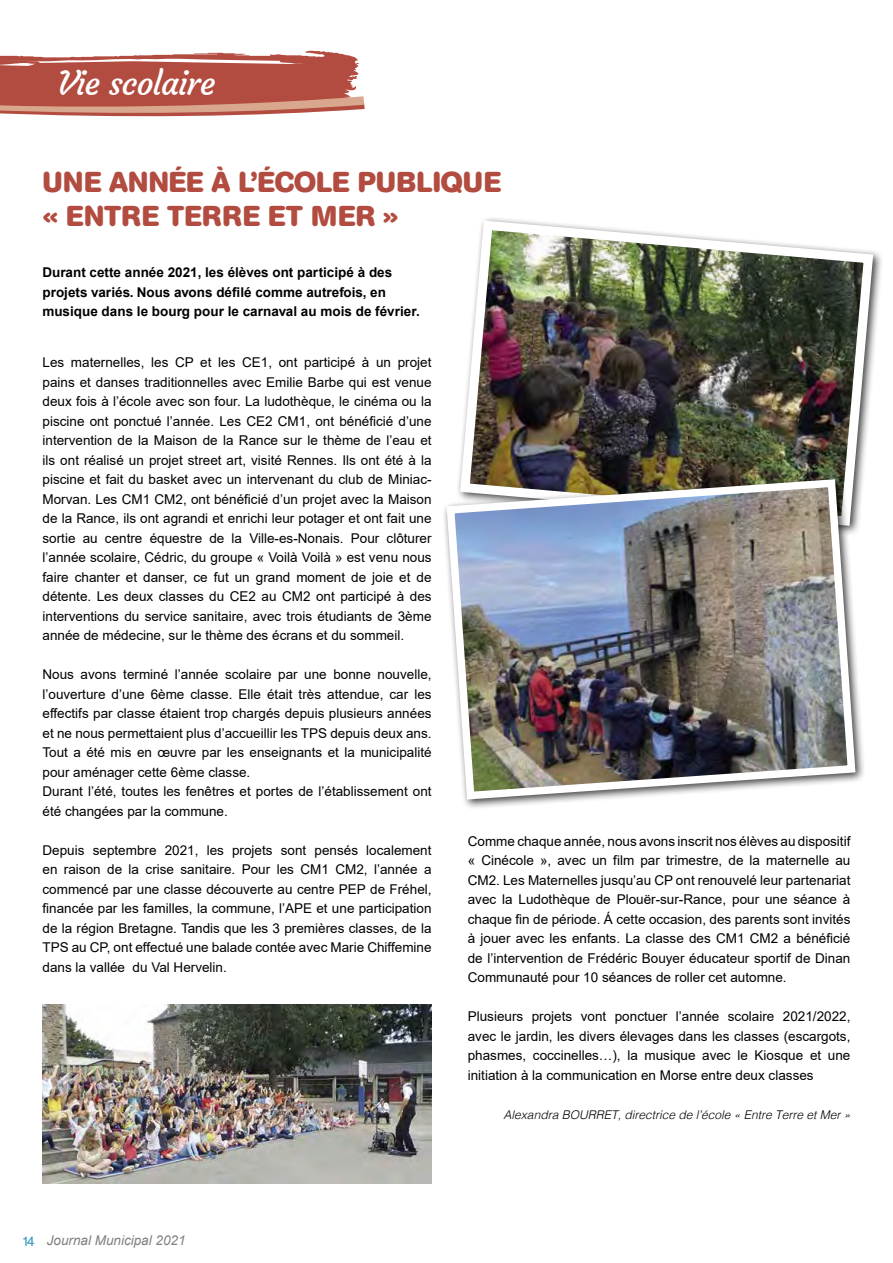
<style>
.page{position:relative;width:893px;height:1263px;background:#fff}
.page>*{position:absolute;margin:0;border:0;box-sizing:border-box;transform-origin:0 0}
.t1{font:33px "Courgette";letter-spacing:-.025em;color:#fff}
.t2{font:700 28.5px/34.2px "AG Book Rounded";letter-spacing:.005em;color:#b34c40}
.t3{font:13.5px/19.5px "Arial";color:#000;text-align:justify}
.t4{font:700 13.5px/19.5px "Arial";color:#000}
.t5{font:italic 13.5px "Arial";color:#808080}
.t6{font:italic 300 12px "Helvetica";color:#000}
.s1{font-family:"Helvetica Light Oblique 2";font-weight:400;font-style:normal}
.s2{font-family:"AG Book Rounded";font-style:normal;color:#3896c0}
</style>
<div class="page">
<img style="left:459px;top:218px;width:419px;height:256px">
<img style="left:43px;top:1005px;width:389px;height:178px">
<div style="left:442px;top:474px;width:424px;height:336px;background:#000;opacity:.75"></div>
<img style="left:443px;top:475px;width:416px;height:328px">
<svg style="left:0;top:50px;width:365px;height:67px;background:#c37367"></svg>
<h1 class="t1" style="left:57px;top:63px;width:159px">Vie scolaire</h1>
<h2 class="t2" style="left:43px;top:166px;width:460px">UNE ANNÉE À L’ÉCOLE PUBLIQUE « ENTRE TERRE ET MER »</h2>
<p class="t4" style="left:43px;top:263px;width:379px">Durant cette année 2021, les élèves ont participé à des projets variés. Nous avons défilé comme autrefois, en musique dans le bourg pour le carnaval au mois de février.</p>
<p class="t3" style="left:43px;top:353px;width:391px">Les maternelles, les CP et les CE1, ont participé à un projet pains et danses traditionnelles avec Emilie Barbe qui est venue deux fois à l’école avec son four. La ludothèque, le cinéma ou la piscine ont ponctué l’année. Les CE2 CM1, ont bénéficié d’une intervention de la Maison de la Rance sur le thème de l’eau et ils ont réalisé un projet street art, visité Rennes. Ils ont été à la piscine et fait du basket avec un intervenant du club de Miniac-Morvan. Les CM1 CM2, ont bénéficié d’un projet avec la Maison de la Rance, ils ont agrandi et enrichi leur potager et ont fait une sortie au centre équestre de la Ville-es-Nonais. Pour clôturer l’année scolaire, Cédric, du groupe « Voilà Voilà » est venu nous faire chanter et danser, ce fut un grand moment de joie et de détente. Les deux classes du CE2 au CM2 ont participé à des interventions du service sanitaire, avec trois étudiants de 3ème année de médecine, sur le thème des écrans et du sommeil.</p>
<p class="t3" style="left:43px;top:665px;width:391px;text-align:left">Nous avons terminé l’année scolaire par une bonne nouvelle, l’ouverture d’une 6ème classe. Elle était très attendue, car les effectifs par classe étaient trop chargés depuis plusieurs années et ne nous permettaient plus d’accueillir les TPS depuis deux ans.<br>Tout a été mis en œuvre par les enseignants et la municipalité pour aménager cette 6ème classe.<br>Durant l’été, toutes les fenêtres et portes de l’établissement ont été changées par la commune.</p>
<p class="t3" style="left:43px;top:840px;width:391px">Depuis septembre 2021, les projets sont pensés localement en raison de la crise sanitaire. Pour les CM1 CM2, l’année a commencé par une classe découverte au centre PEP de Fréhel, financée par les familles, la commune, l’APE et une participation de la région Bretagne. Tandis que les 3 premières classes, de la TPS au CP, ont effectué une balade contée avec Marie Chiffemine dans la vallée du Val Hervelin.</p>
<p class="t3" style="left:468px;top:831px;width:384px">Comme chaque année, nous avons inscrit nos élèves au dispositif « Cinécole », avec un film par trimestre, de la maternelle au CM2. Les Maternelles jusqu’au CP ont renouvelé leur partenariat avec la Ludothèque de Plouër-sur-Rance, pour une séance à chaque fin de période. Á cette occasion, des parents sont invités à jouer avec les enfants. La classe des CM1 CM2 a bénéficié de l’intervention de Frédéric Bouyer éducateur sportif de Dinan Communauté pour 10 séances de roller cet automne.</p>
<p class="t3" style="left:468px;top:1007px;width:384px">Plusieurs projets vont ponctuer l’année scolaire 2021/2022, avec le jardin, les divers élevages dans les classes (escargots, phasmes, coccinelles…), la musique avec le Kiosque et une initiation à la communication en Morse entre deux classes</p>
<p class="t6" style="left:504px;top:1104px;width:348px"><span class="s1">Alexandra BOURRET</span>, directrice de l’école « Entre Terre et Mer »</p>
<p class="t5" style="left:22px;top:1232px;width:165px"><span class="s2">14</span> Journal Municipal 2021</p>
</div>
